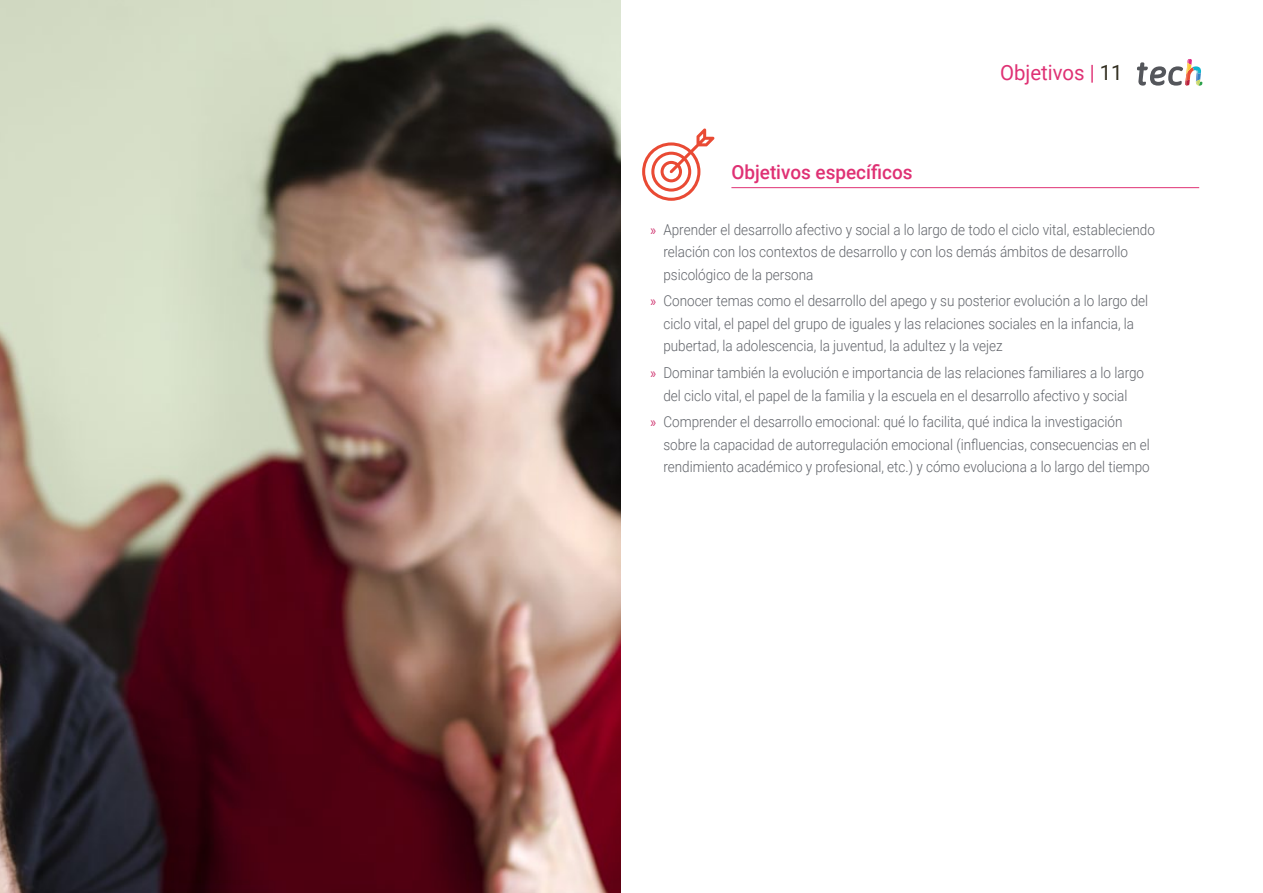
<style>
.page{position:relative;width:1263px;height:893px;background:#fff}
.page>*{position:absolute;margin:0;border:0;box-sizing:border-box;transform-origin:0 0}
.t1{font:21px "Roboto";color:#df3174}
.t2{font:500 19.5px "Roboto";color:#df3174}
.t3{font:300 15px/22.5px "Roboto";color:#61646a;scale:.9 1}
.s1{color:#312e20}
.s2{font-family:"Myriad Pro";font-weight:400;color:#ce2e6b}
</style>
<div class="page">
<hr style="left:731px;top:187px;width:468px;height:1px;background:#df3174">
<svg style="left:642px;top:128px;width:72px;height:73px"></svg>
<svg style="left:1137px;top:59px;width:65px;height:27px"></svg>
<img style="left:0;top:0;width:621px;height:893px">
<h2 class="t2" style="left:731px;top:159px;width:183px">Objetivos específicos</h2>
<h1 class="t1" style="left:1000px;top:57px;width:124px">Objetivos | <span class="s1">11</span></h1>
<p class="t3" style="left:663px;top:217px;width:548px;text-indent:-13px"><span class="s2">»</span> Aprender el desarrollo afectivo y social a lo largo de todo el ciclo vital, estableciendo relación con los contextos de desarrollo y con los demás ámbitos de desarrollo psicológico de la persona</p>
<p class="t3" style="left:663px;top:289px;width:540px;text-indent:-13px"><span class="s2">»</span> Conocer temas como el desarrollo del apego y su posterior evolución a lo largo del ciclo vital, el papel del grupo de iguales y las relaciones sociales en la infancia, la pubertad, la adolescencia, la juventud, la adultez y la vejez</p>
<p class="t3" style="left:651px;top:361px;width:550px;text-align:center"><span class="s2">»</span> Dominar también la evolución e importancia de las relaciones familiares a lo largo del ciclo vital, el papel de la familia y la escuela en el desarrollo afectivo y social</p>
<p class="t3" style="left:663px;top:410px;width:542px;text-indent:-13px"><span class="s2">»</span> Comprender el desarrollo emocional: qué lo facilita, qué indica la investigación sobre la capacidad de autorregulación emocional (influencias, consecuencias en el rendimiento académico y profesional, etc.) y cómo evoluciona a lo largo del tiempo</p>
</div>
